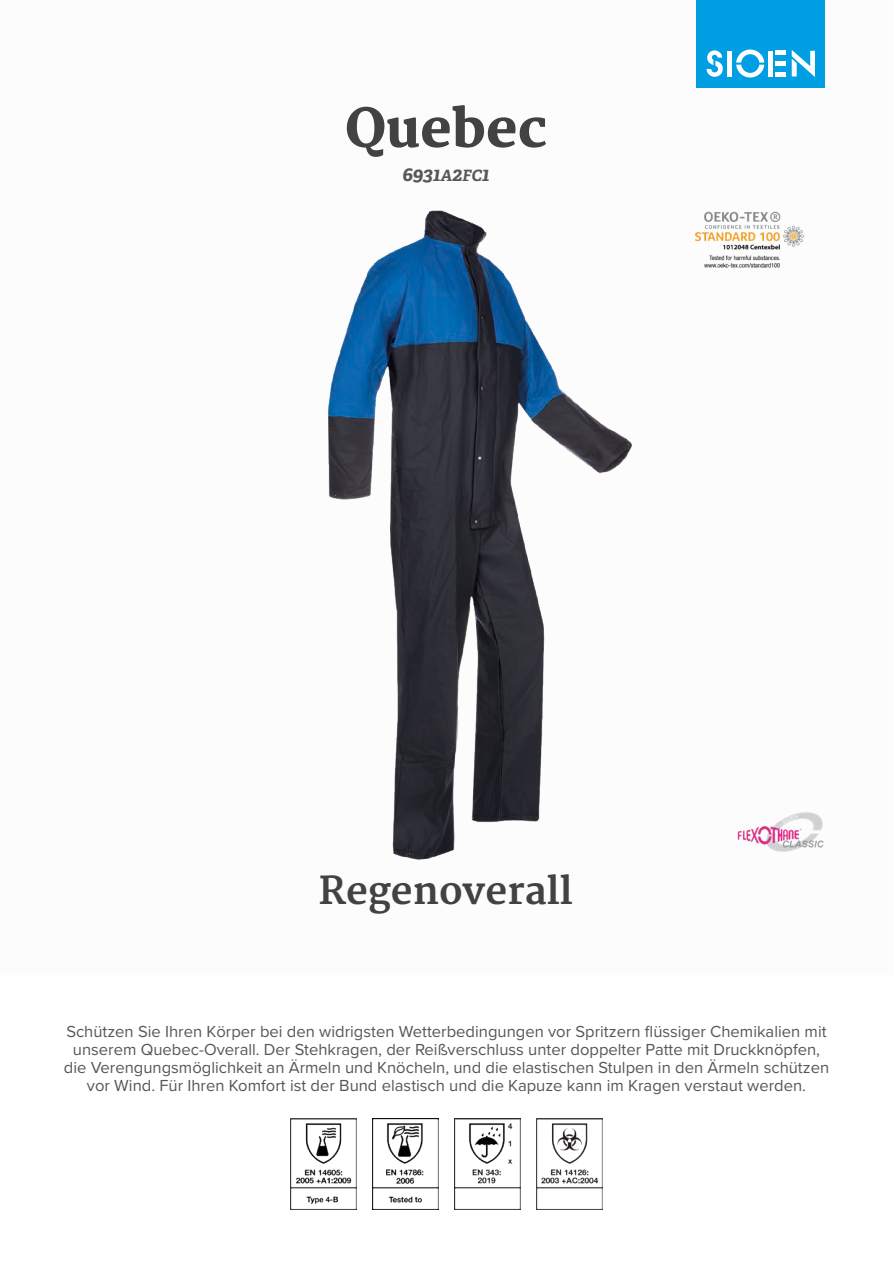
<style>
.page{position:relative;width:893px;height:1263px;background:#fff}
.page>*{position:absolute;margin:0;border:0;box-sizing:border-box;transform-origin:0 0}
.t1{font:800 52.5px "Merriweather";color:#424243}
.t2{font:700 37.5px "Merriweather";color:#424243}
.t3{font:italic 700 19.5px "Adelle PE";color:#575756}
.t4{font:16.65px/18px "Proxima Nova";color:#575756;text-align:center}
.s1{font-size:15.6px}
</style>
<div class="page">
<div style="left:697px;top:0;width:128px;height:88px;background:#009fe3"></div>
<svg style="left:707px;top:50px;width:16px;height:27px"></svg>
<svg style="left:736px;top:50px;width:28px;height:28px"></svg>
<div style="left:727px;top:51px;width:5px;height:26px;background:#fff"></div>
<div style="left:768px;top:51px;width:5px;height:26px;background:#fff"></div>
<div style="left:775px;top:72px;width:11px;height:5px;background:#fff"></div>
<div style="left:775px;top:61px;width:11px;height:5px;background:#fff"></div>
<hr style="left:775px;top:51px;width:11px;height:4px;background:#fff">
<svg style="left:792px;top:50px;width:23px;height:27px"></svg>
<img style="left:737px;top:812px;width:87px;height:40px">
<img style="left:695px;top:211px;width:109px;height:57px">
<img style="left:290px;top:1118px;width:66px;height:92px">
<img style="left:372px;top:1118px;width:66px;height:92px">
<img style="left:454px;top:1118px;width:67px;height:92px">
<img style="left:536px;top:1118px;width:67px;height:92px">
<img style="left:327px;top:210px;width:306px;height:650px">
<h1 class="t1" style="left:345px;top:98px;width:203px">Quebec</h1>
<p class="t3" style="left:402px;top:160px;width:89px">6931<span class="s1">A</span>2<span class="s1">FC</span>1</p>
<h2 class="t2" style="left:319px;top:869px;width:255px">Regenoverall</h2>
<p class="t4" style="left:64px;top:1021px;width:767px">Schützen Sie Ihren Körper bei den widrigsten Wetterbedingungen vor Spritzern flüssiger Chemikalien mit unserem Quebec-Overall. Der Stehkragen, der Reißverschluss unter doppelter Patte mit Druckknöpfen, die Verengungsmöglichkeit an Ärmeln und Knöcheln, und die elastischen Stulpen in den Ärmeln schützen vor Wind. Für Ihren Komfort ist der Bund elastisch und die Kapuze kann im Kragen verstaut werden.</p>
</div>
